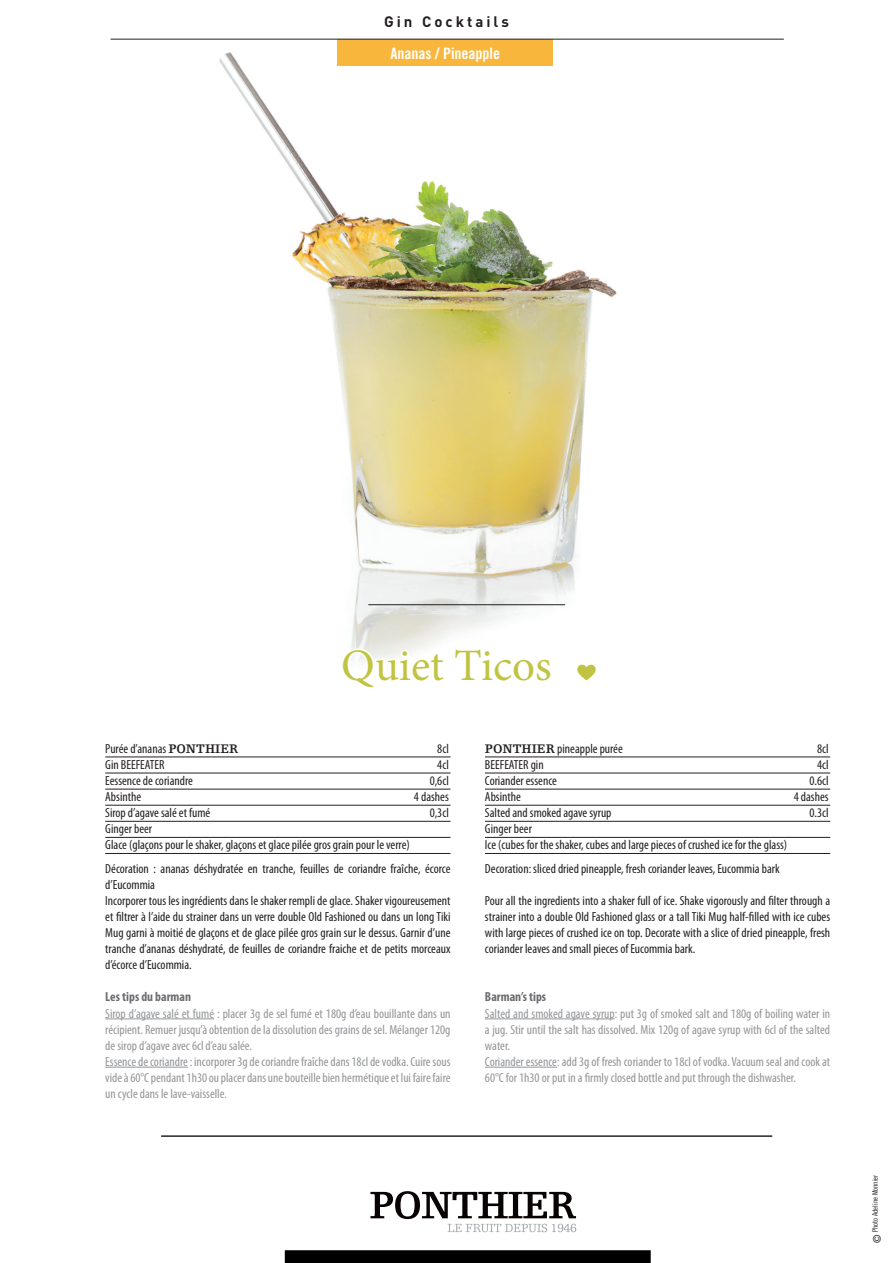
<style>
.page{position:relative;width:893px;height:1263px;background:#fff}
.page>*{position:absolute;margin:0;border:0;box-sizing:border-box;transform-origin:0 0}
.t1{font:45px "Minion Pro";color:#c1c441}
.t2{font:15.75px "Trade Gothic Bold Cond Twenty";color:#fff}
.t3{font:700 15px "DIN";letter-spacing:.2em;color:#231f20}
.t4{font:condensed 13.2px/16px "Myriad Pro";color:#231f20}
.t5{font:condensed 13.2px/16px "Myriad Pro";color:#939598}
.t6{font:700 condensed 13.2px "Myriad Pro";color:#6c6d70}
.t7{font:7.5px "Trade Gothic Cond Eighteen";color:#231f20}
.s1{font-family:"Egyptienne F";font-weight:700;font-stretch:normal}
.s2{font-size:10.5px}
</style>
<div class="page">
<div style="left:285px;top:1250px;width:366px;height:13px;background:#000001"></div>
<svg style="left:370px;top:1191px;width:206px;height:41px"></svg>
<img style="left:168px;top:38px;width:490px;height:643px">
<svg style="left:340px;top:646px;width:214px;height:35px"></svg>
<hr style="left:368px;top:604px;width:197px;height:1px;background:#231f20">
<hr style="left:161px;top:1136px;width:611px;height:1px;background:#231f20">
<hr style="left:105px;top:757px;width:345px;height:1px;background:#231f20">
<hr style="left:105px;top:773px;width:345px;height:1px;background:#231f20">
<hr style="left:105px;top:789px;width:345px;height:1px;background:#231f20">
<hr style="left:105px;top:805px;width:345px;height:1px;background:#231f20">
<hr style="left:105px;top:821px;width:345px;height:1px;background:#231f20">
<hr style="left:105px;top:837px;width:345px;height:1px;background:#231f20">
<hr style="left:105px;top:853px;width:345px;height:1px;background:#231f20">
<hr style="left:105px;top:1018px;width:109px;height:1px;background:#939598">
<hr style="left:105px;top:1067px;width:83px;height:1px;background:#939598">
<hr style="left:485px;top:757px;width:345px;height:1px;background:#231f20">
<hr style="left:485px;top:773px;width:345px;height:1px;background:#231f20">
<hr style="left:485px;top:789px;width:345px;height:1px;background:#231f20">
<hr style="left:485px;top:805px;width:345px;height:1px;background:#231f20">
<hr style="left:485px;top:821px;width:345px;height:1px;background:#231f20">
<hr style="left:485px;top:837px;width:345px;height:1px;background:#231f20">
<hr style="left:485px;top:853px;width:345px;height:1px;background:#231f20">
<hr style="left:485px;top:1018px;width:130px;height:1px;background:#939598">
<hr style="left:485px;top:1067px;width:72px;height:1px;background:#939598">
<div style="left:337px;top:39px;width:216px;height:26px;background:#f8b73c"></div>
<hr style="left:111px;top:39px;width:673px;height:1px;background:#231f20">
<svg style="left:577px;top:664px;width:19px;height:16px"></svg>
<p class="t3" style="left:384px;top:12px;width:126px">Gin Cocktails</p>
<p class="t2" style="left:390px;top:43px;width:111px">Ananas / Pineapple</p>
<h1 class="t1" style="left:341px;top:636px;width:212px">Quiet Ticos</h1>
<p class="t4" style="left:105px;top:740px;width:135px">Purée d’ananas <span class="s1">PONTHIER</span></p>
<p class="t4" style="left:437px;top:740px;width:13px">8cl</p>
<p class="t4" style="left:105px;top:756px;width:61px">Gin BEEFEATER</p>
<p class="t4" style="left:437px;top:756px;width:13px">4cl</p>
<p class="t4" style="left:105px;top:772px;width:89px">Eessence de coriandre</p>
<p class="t4" style="left:430px;top:772px;width:21px">0,6cl</p>
<p class="t4" style="left:105px;top:788px;width:37px">Absinthe</p>
<p class="t4" style="left:414px;top:788px;width:36px">4 dashes</p>
<p class="t4" style="left:105px;top:804px;width:107px">Sirop d’agave salé et fumé</p>
<p class="t4" style="left:430px;top:804px;width:21px">0,3cl</p>
<p class="t4" style="left:105px;top:820px;width:306px">Ginger beer<br>Glace (glaçons pour le shaker, glaçons et glace pilée gros grain pour le verre)</p>
<p class="t4" style="left:105px;top:860px;width:347px">Décoration : ananas déshydratée en tranche, feuilles de coriandre fraîche, écorce d’Eucommia<br>Incorporer tous les ingrédients dans le shaker rempli de glace. Shaker vigoureusement et filtrer à l’aide du strainer dans un verre double Old Fashioned ou dans un long Tiki Mug garni à moitié de glaçons et de glace pilée gros grain sur le dessus. Garnir d’une tranche d’ananas déshydraté, de feuilles de coriandre fraiche et de petits morceaux d’écorce d’Eucommia.</p>
<p class="t6" style="left:105px;top:989px;width:87px">Les tips du barman</p>
<p class="t5" style="left:105px;top:1005px;width:347px">Sirop d’agave salé et fumé : placer 3g de sel fumé et 180g d’eau bouillante dans un récipient. Remuer jusqu’à obtention de la dissolution des grains de sel. Mélanger 120g de sirop d’agave avec 6cl d’eau salée.<br>Essence de coriandre : incorporer 3g de coriandre fraîche dans 18cl de vodka. Cuire sous vide à 60°C pendant 1h30 ou placer dans une bouteille bien hermétique et lui faire faire un cycle dans le lave-vaisselle.</p>
<p class="t4" style="left:485px;top:740px;width:139px"><span class="s1">PONTHIER</span> pineapple purée</p>
<p class="t4" style="left:817px;top:740px;width:13px">8cl</p>
<p class="t4" style="left:485px;top:756px;width:60px">BEEFEATER gin</p>
<p class="t4" style="left:817px;top:756px;width:13px">4cl</p>
<p class="t4" style="left:485px;top:772px;width:74px">Coriander essence</p>
<p class="t4" style="left:809px;top:772px;width:21px">0.6cl</p>
<p class="t4" style="left:485px;top:788px;width:37px">Absinthe</p>
<p class="t4" style="left:794px;top:788px;width:36px">4 dashes</p>
<p class="t4" style="left:485px;top:804px;width:128px">Salted and smoked agave syrup</p>
<p class="t4" style="left:809px;top:804px;width:21px">0.3cl</p>
<p class="t4" style="left:485px;top:820px;width:304px">Ginger beer<br>Ice (cubes for the shaker, cubes and large pieces of crushed ice for the glass)</p>
<p class="t4" style="left:485px;top:860px;width:296px">Decoration: sliced dried pineapple, fresh coriander leaves, Eucommia bark</p>
<p class="t4" style="left:485px;top:892px;width:347px;text-align:justify">Pour all the ingredients into a shaker full of ice. Shake vigorously and filter through a strainer into a double Old Fashioned glass or a tall Tiki Mug half-filled with ice cubes with large pieces of crushed ice on top. Decorate with a slice of dried pineapple, fresh coriander leaves and small pieces of Eucommia bark.</p>
<p class="t6" style="left:485px;top:989px;width:63px">Barman’s tips</p>
<p class="t5" style="left:485px;top:1005px;width:347px">Salted and smoked agave syrup: put 3g of smoked salt and 180g of boiling water in a jug. Stir until the salt has dissolved. Mix 120g of agave syrup with 6cl of the salted water.<br>Coriander essence: add 3g of fresh coriander to 18cl of vodka. Vacuum seal and cook at 60°C for 1h30 or put in a firmly closed bottle and put through the dishwasher.</p>
<p class="t7" style="left:870px;top:1243px;width:70px;rotate:-90deg"><span class="s2">©</span> Photo Adeline Monnier</p>
</div>
